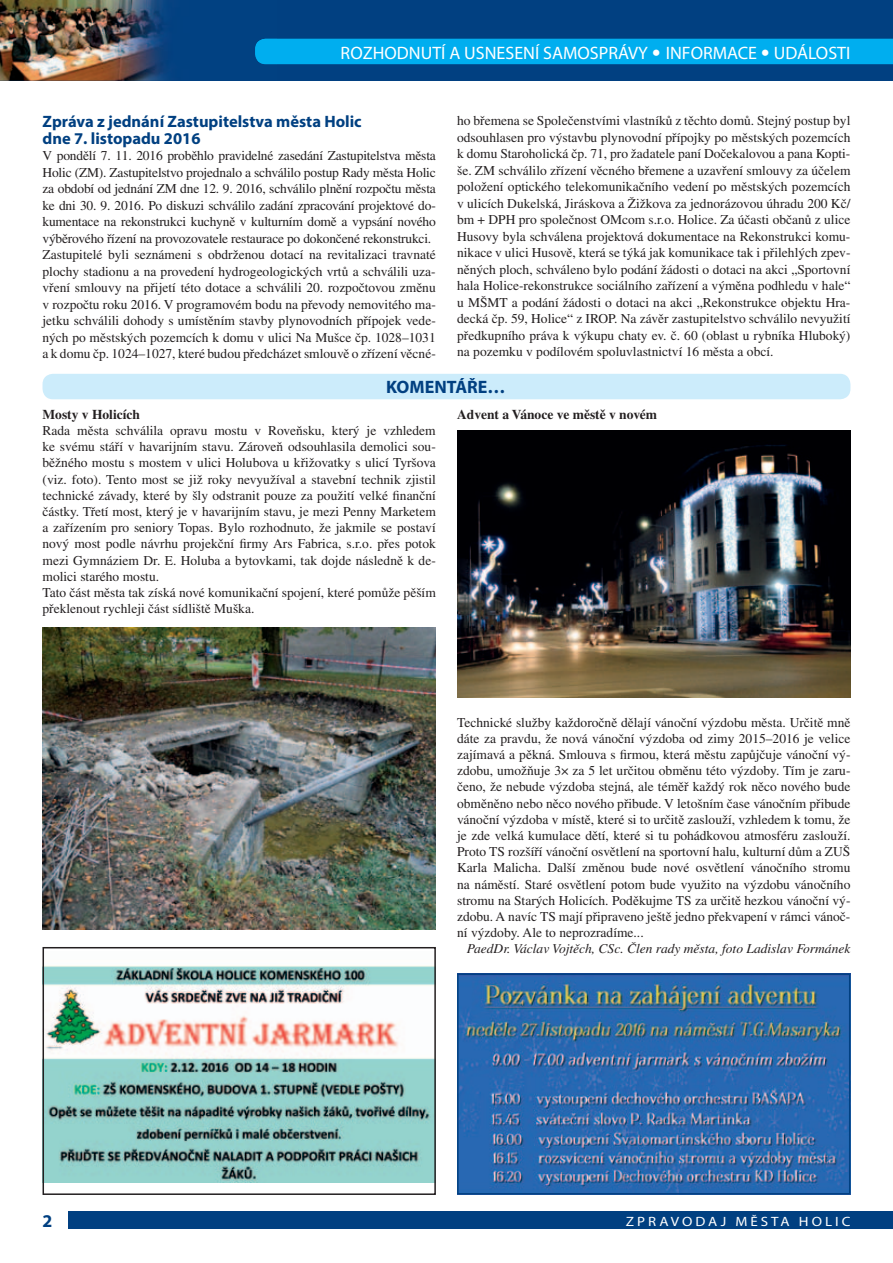
<style>
.page{position:relative;width:893px;height:1263px;background:#fff}
.page>*{position:absolute;margin:0;border:0;box-sizing:border-box;transform-origin:0 0}
.t1{font:18px "Myriad Pro";color:#fff}
.t2{font:700 18px "Myriad Pro";color:#014081}
.t3{font:700 16.5px/16.8px "Myriad Pro";color:#014081}
.t4{font:13.5px/16.5px "Times CE";color:#231f20}
.t5{font:italic 13.5px "Times CE";color:#231f20}
.t6{font:700 13.5px "Times CE";color:#231f20}
.t7{font:13.5px "Myriad Pro";letter-spacing:.2em;color:#fff;scale:1.11 1}
.s1{font-family:"Frutiger CE";font-weight:300}
</style>
<div class="page">
<div style="left:0;top:0;width:893px;height:81px;background:#014081"></div>
<div style="left:277px;top:39px;width:616px;height:25px;background:#00aeef"></div>
<div style="left:68px;top:1212px;width:825px;height:17px;background:#014081"></div>
<div style="left:43px;top:374px;width:807px;height:25px;background:#ccecfb;border-radius:10px"></div>
<img style="left:43px;top:628px;width:393px;height:302px">
<img style="left:457px;top:430px;width:393px;height:268px">
<img style="left:457px;top:973px;width:393px;height:221px">
<svg style="left:43px;top:947px;width:393px;height:248px"></svg>
<img style="left:0;top:0;width:277px;height:81px">
<img style="left:255px;top:39px;width:22px;height:25px">
<h1 class="t1" style="left:341px;top:42px;width:511px">ROZHODNUTÍ A USNESENÍ SAMOSPRÁVY <span class="s1">•</span> INFORMACE <span class="s1">•</span> UDÁLOSTI</h1>
<p class="t3" style="left:43px;top:113px;width:321px">Zpráva z jednání Zastupitelstva města Holic dne 7. listopadu 2016</p>
<p class="t4" style="left:43px;top:148px;width:395px">V pondělí 7. 11. 2016 proběhlo pravidelné zasedání Zastupitelstva města Holic (ZM). Zastupitelstvo projednalo a schválilo postup Rady města Holic za období od jednání ZM dne 12. 9. 2016, schválilo plnění rozpočtu města ke dni 30. 9. 2016. Po diskuzi schválilo zadání zpracování projektové do&shy;kumentace na rekonstrukci kuchyně v kulturním domě a vypsání nového výběrového řízení na provozovatele restaurace po dokončené rekonstrukci.<br>Zastupitelé byli seznámeni s obdrženou dotací na revitalizaci travnaté plochy stadionu a na provedení hydrogeologických vrtů a schválili uza&shy;vření smlouvy na přijetí této dotace a schválili 20. rozpočtovou změnu v rozpočtu roku 2016. V programovém bodu na převody nemovitého ma&shy;jetku schválili dohody s umístěním stavby plynovodních přípojek vede&shy;ných po městských pozemcích k domu v ulici Na Mušce čp. 1028–1031 a k domu čp. 1024–1027, které budou předcházet smlouvě o zřízení věcné-</p>
<p class="t4" style="left:457px;top:112px;width:395px;text-align:justify">ho břemena se Společenstvími vlastníků z těchto domů. Stejný postup byl odsouhlasen pro výstavbu plynovodní přípojky po městských pozemcích k domu Staroholická čp. 71, pro žadatele paní Dočekalovou a pana Kopti&shy;še. ZM schválilo zřízení věcného břemene a uzavření smlouvy za účelem položení optického telekomunikačního vedení po městských pozemcích v ulicích Dukelská, Jiráskova a Žižkova za jednorázovou úhradu 200 Kč/ bm + DPH pro společnost OMcom s.r.o. Holice. Za účasti občanů z ulice Husovy byla schválena projektová dokumentace na Rekonstrukci komu&shy;nikace v ulici Husově, která se týká jak komunikace tak i přilehlých zpev&shy;něných ploch, schváleno bylo podání žádosti o dotaci na akci „Sportovní hala Holice-rekonstrukce sociálního zařízení a výměna podhledu v hale“ u MŠMT a podání žádosti o dotaci na akci „Rekonstrukce objektu Hra&shy;decká čp. 59, Holice“ z IROP. Na závěr zastupitelstvo schválilo nevyužití předkupního práva k výkupu chaty ev. č. 60 (oblast u rybníka Hluboký) na pozemku v podílovém spoluvlastnictví 16 města a obcí.</p>
<h1 class="t2" style="left:386px;top:375px;width:121px">KOMENTÁŘE…</h1>
<p class="t6" style="left:43px;top:406px;width:99px">Mosty v Holicích</p>
<p class="t4" style="left:43px;top:422px;width:395px">Rada města schválila opravu mostu v Roveňsku, který je vzhledem ke svému stáří v havarijním stavu. Zároveň odsouhlasila demolici sou&shy;běžného mostu s mostem v ulici Holubova u křižovatky s ulicí Tyršova (viz. foto). Tento most se již roky nevyužíval a stavební technik zjistil technické závady, které by šly odstranit pouze za použití velké finanční částky. Třetí most, který je v havarijním stavu, je mezi Penny Marketem a zařízením pro seniory Topas. Bylo rozhodnuto, že jakmile se postaví nový most podle návrhu projekční firmy Ars Fabrica, s.r.o. přes potok mezi Gymnáziem Dr. E. Holuba a bytovkami, tak dojde následně k de&shy;molici starého mostu.<br>Tato část města tak získá nové komunikační spojení, které pomůže pěším překlenout rychleji část sídliště Muška.</p>
<p class="t6" style="left:457px;top:406px;width:202px">Advent a Vánoce ve městě v novém</p>
<p class="t4" style="left:457px;top:714px;width:395px;text-align:justify">Technické služby každoročně dělají vánoční výzdobu města. Určitě mně dáte za pravdu, že nová vánoční výzdoba od zimy 2015–2016 je velice zajímavá a pěkná. Smlouva s firmou, která městu zapůjčuje vánoční vý&shy;zdobu, umožňuje 3× za 5 let určitou obměnu této výzdoby. Tím je zaru&shy;čeno, že nebude výzdoba stejná, ale téměř každý rok něco nového bude obměněno nebo něco nového přibude. V letošním čase vánočním přibude vánoční výzdoba v místě, které si to určitě zaslouží, vzhledem k tomu, že je zde velká kumulace dětí, které si tu pohádkovou atmosféru zaslouží.<br>Proto TS rozšíří vánoční osvětlení na sportovní halu, kulturní dům a ZUŠ Karla Malicha. Další změnou bude nové osvětlení vánočního stromu na náměstí. Staré osvětlení potom bude využito na výzdobu vánočního stromu na Starých Holicích. Poděkujme TS za určitě hezkou vánoční vý&shy;zdobu. A navíc TS mají připraveno ještě jedno překvapení v rámci vánoč&shy;ní výzdoby. Ale to neprozradíme...</p>
<p class="t5" style="left:467px;top:941px;width:385px">PaedDr. Václav Vojtěch, CSc. Člen rady města, foto Ladislav Formánek</p>
<h1 class="t2" style="left:43px;top:1209px;width:11px">2</h1>
<p class="t7" style="left:626px;top:1213px;width:204px">ZPRAVODAJ MĚSTA HOLIC</p>
</div>
